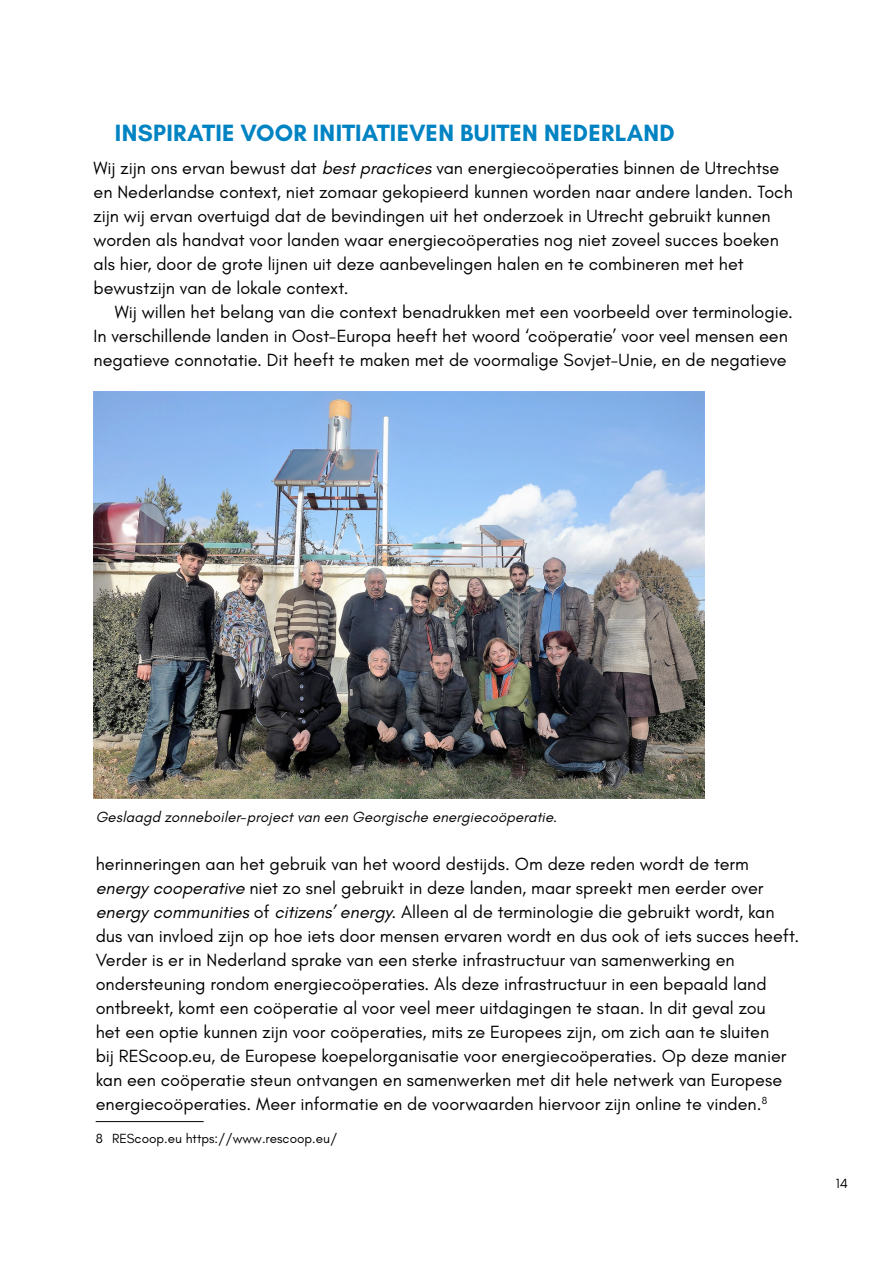
<style>
.page{position:relative;width:893px;height:1263px;background:#fff}
.page>*{position:absolute;margin:0;border:0;box-sizing:border-box;transform-origin:0 0}
.t1{font:700 24px "Glacial Indifference";letter-spacing:.015em;color:#0083c3}
.t2{font:18px/24px "Glacial Indifference";color:#000}
.t3{font:italic 15px "Glacial Indifference";letter-spacing:.01em;color:#000}
.t4{font:13.5px "Glacial Indifference";color:#000}
.s1{font-style:italic}
</style>
<div class="page">
<img style="left:94px;top:391px;width:610px;height:407px">
<hr style="left:96px;top:1121px;width:108px;height:1px;background:#000">
<h1 class="t1" style="left:115px;top:118px;width:561px">INSPIRATIE VOOR INITIATIEVEN BUITEN NEDERLAND</h1>
<p class="t2" style="left:94px;top:156px;width:701px">Wij zijn ons ervan bewust dat <span class="s1">best practices</span> van energiecoöperaties binnen de Utrechtse en Nederlandse context, niet zomaar gekopieerd kunnen worden naar andere landen. Toch zijn wij ervan overtuigd dat de bevindingen uit het onderzoek in Utrecht gebruikt kunnen worden als handvat voor landen waar energiecoöperaties nog niet zoveel succes boeken als hier, door de grote lijnen uit deze aanbevelingen halen en te combineren met het bewustzijn van de lokale context.</p>
<p class="t2" style="left:94px;top:300px;width:701px;text-indent:21px">Wij willen het belang van die context benadrukken met een voorbeeld over terminologie.<br>In verschillende landen in Oost-Europa heeft het woord ‘coöperatie’ voor veel mensen een negatieve connotatie. Dit heeft te maken met de voormalige Sovjet-Unie, en de negatieve</p>
<p class="t3" style="left:96px;top:809px;width:463px">Geslaagd zonneboiler-project van een Georgische energiecoöperatie.</p>
<p class="t2" style="left:96px;top:852px;width:705px">herinneringen aan het gebruik van het woord destijds. Om deze reden wordt de term <span class="s1">energy cooperative</span> niet zo snel gebruikt in deze landen, maar spreekt men eerder over <span class="s1">energy communities</span> of <span class="s1">citizens’ energy.</span> Alleen al de terminologie die gebruikt wordt, kan dus van invloed zijn op hoe iets door mensen ervaren wordt en dus ook of iets succes heeft.<br>Verder is er in Nederland sprake van een sterke infrastructuur van samenwerking en ondersteuning rondom energiecoöperaties. Als deze infrastructuur in een bepaald land ontbreekt, komt een coöperatie al voor veel meer uitdagingen te staan. In dit geval zou<br>het een optie kunnen zijn voor coöperaties, mits ze Europees zijn, om zich aan te sluiten<br>bij REScoop.eu, de Europese koepelorganisatie voor energiecoöperaties. Op deze manier kan een coöperatie steun ontvangen en samenwerken met dit hele netwerk van Europese energiecoöperaties. Meer informatie en de voorwaarden hiervoor zijn online te vinden.<sup>8</sup></p>
<p class="t4" style="left:96px;top:1131px;width:243px">8 REScoop.eu https://www.rescoop.eu/</p>
<p class="t4" style="left:836px;top:1176px;width:14px">14</p>
</div>
